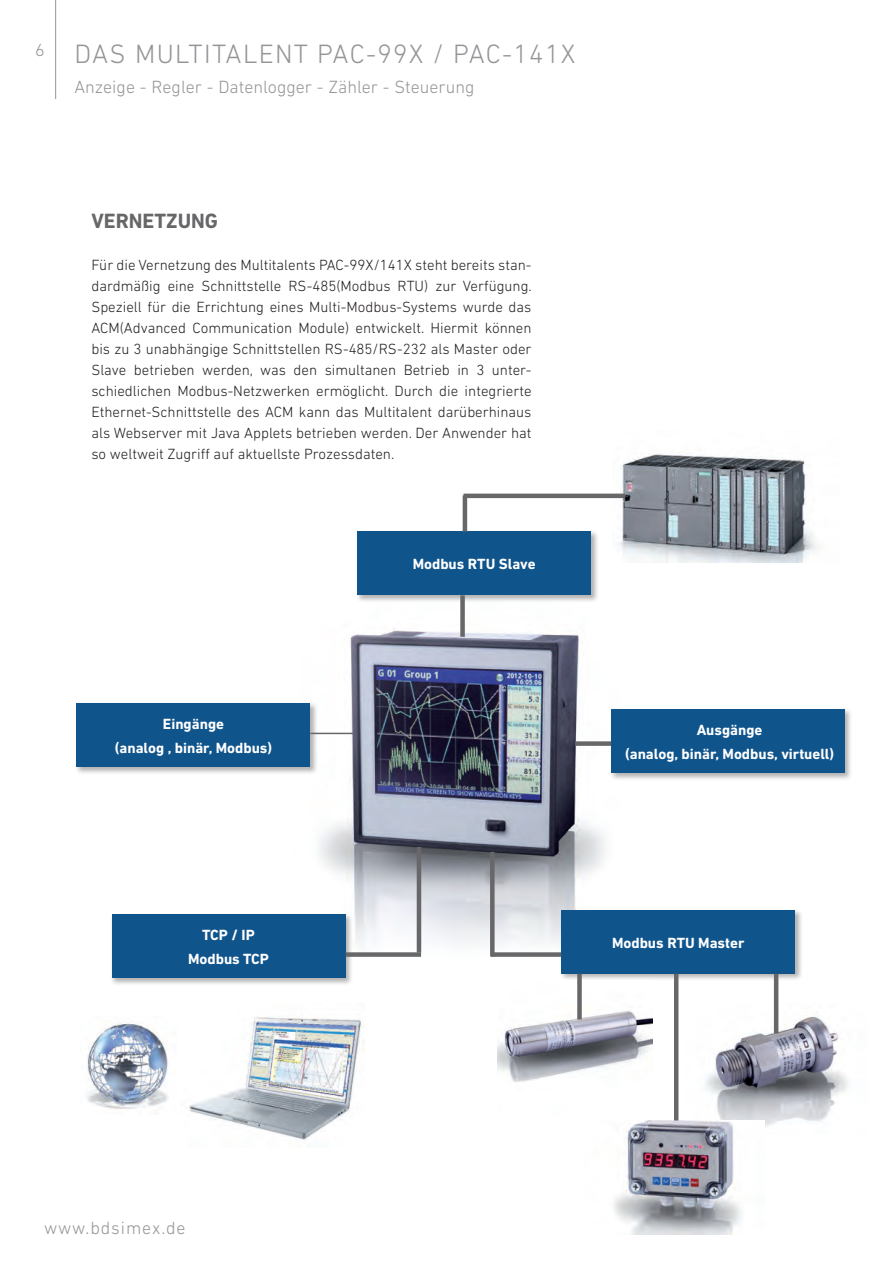
<style>
.page{position:relative;width:893px;height:1263px;background:#fff}
.page>*{position:absolute;margin:0;border:0;box-sizing:border-box;transform-origin:0 0}
.t1{font:300 27px "DIN Next LT Pro";letter-spacing:.05em;color:#939598}
.t2{font:700 21px "DIN Next LT Pro";color:#67676a}
.t3{font:300 18px "DIN Next LT Pro";color:#939598}
.t4{font:300 15px/21px "DIN Next LT Pro";color:#231f20;text-align:justify}
.t5{font:700 15px/24px "DIN Next LT Pro";color:#fff;text-align:center}
</style>
<div class="page">
<hr style="left:55px;top:0;width:1px;height:99px;background:#939598">
<img style="left:87px;top:1021px;width:82px;height:88px">
<img style="left:189px;top:1017px;width:176px;height:123px">
<img style="left:318px;top:628px;width:287px;height:329px">
<img style="left:612px;top:454px;width:205px;height:108px">
<div style="left:609px;top:707px;width:244px;height:73px;background:#231f20;opacity:.35"></div>
<div style="left:611px;top:709px;width:234px;height:64px;background:#10548c"></div>
<div style="left:75px;top:701px;width:243px;height:73px;background:#231f20;opacity:.35"></div>
<div style="left:77px;top:703px;width:233px;height:64px;background:#10548c"></div>
<div style="left:355px;top:530px;width:244px;height:73px;background:#231f20;opacity:.35"></div>
<div style="left:357px;top:531px;width:234px;height:64px;background:#10548c"></div>
<hr style="left:463px;top:495px;width:4px;height:36px;background:#67676a">
<hr style="left:463px;top:494px;width:162px;height:4px;background:#67676a">
<div style="left:110px;top:912px;width:243px;height:74px;background:#231f20;opacity:.35"></div>
<div style="left:112px;top:914px;width:233px;height:64px;background:#10548c"></div>
<div style="left:560px;top:908px;width:243px;height:73px;background:#231f20;opacity:.35"></div>
<div style="left:561px;top:910px;width:234px;height:64px;background:#10548c"></div>
<hr style="left:310px;top:733px;width:44px;height:1px;background:#67676a">
<div style="left:460px;top:595px;width:5px;height:42px;background:#67676a"></div>
<div style="left:575px;top:741px;width:36px;height:5px;background:#67676a"></div>
<hr style="left:417px;top:847px;width:4px;height:105px;background:#67676a">
<div style="left:346px;top:952px;width:75px;height:5px;background:#67676a"></div>
<div style="left:490px;top:852px;width:5px;height:104px;background:#67676a"></div>
<div style="left:491px;top:952px;width:70px;height:5px;background:#67676a"></div>
<img style="left:497px;top:980px;width:156px;height:102px">
<img style="left:705px;top:1003px;width:143px;height:124px">
<div style="left:577px;top:974px;width:5px;height:45px;background:#67676a"></div>
<hr style="left:774px;top:974px;width:4px;height:59px;background:#67676a">
<img style="left:613px;top:1120px;width:151px;height:114px">
<hr style="left:674px;top:974px;width:4px;height:146px;background:#67676a">
<p class="t3" style="left:35px;top:40px;width:11px">6</p>
<h1 class="t1" style="left:74px;top:38px;width:77px">DAS MULTIT</h1>
<h1 class="t1" style="left:226px;top:38px;width:34px">ALENT</h1>
<h1 class="t1" style="left:317px;top:38px;width:260px">PAC-99X / PAC-141X</h1>
<p class="t3" style="left:74px;top:76px;width:402px">Anzeige - Regler - Datenlogger - Zähler - Steuerung</p>
<h2 class="t2" style="left:91px;top:209px;width:128px">Vernetzung</h2>
<p class="t4" style="left:91px;top:255px;width:442px">Für die Vernetzung des M ultitalents PAC-99X/141X steht bereits stan&shy;dardmäßig eine Schnittstelle RS-485(Modbus RTU) zur Verfügung.<br>Speziell für die Errichtung eines M ulti-Modbus-Systems wurde das ACM(Advanced Communication Module) entwickelt. H iermit können bis zu 3 unabhängige Schnittstellen RS-485/RS-232 als Master oder Slave betrieben werden, was den simultanen Betrieb in 3 unter&shy;schiedlichen Modbus-Netzwerken ermöglicht. Durch die integrierte Ethernet-Schnittstelle des ACM kann das M ultitalent darüberhinaus als Webserver mit Java Applets betrieben werden. Der Anwender hat so weltweit Zugriff auf aktuellste Prozessdaten.</p>
<p class="t5" style="left:413px;top:552px;width:65px">Modbus RTU</p>
<p class="t5" style="left:499px;top:552px;width:38px">Slave</p>
<p class="t5" style="left:115px;top:711px;width:159px">Eingänge<br>(analog , binär, Modbus)</p>
<p class="t5" style="left:625px;top:717px;width:211px">Ausgänge<br>(analog, binär, Modbus, virtuell)</p>
<p class="t5" style="left:188px;top:923px;width:82px">TCP / IP<br>Modbus TCP</p>
<p class="t5" style="left:612px;top:930px;width:65px">Modbus RTU</p>
<p class="t5" style="left:698px;top:930px;width:48px">Master</p>
<p class="t3" style="left:44px;top:1217px;width:143px">www.bdsimex.de</p>
</div>
